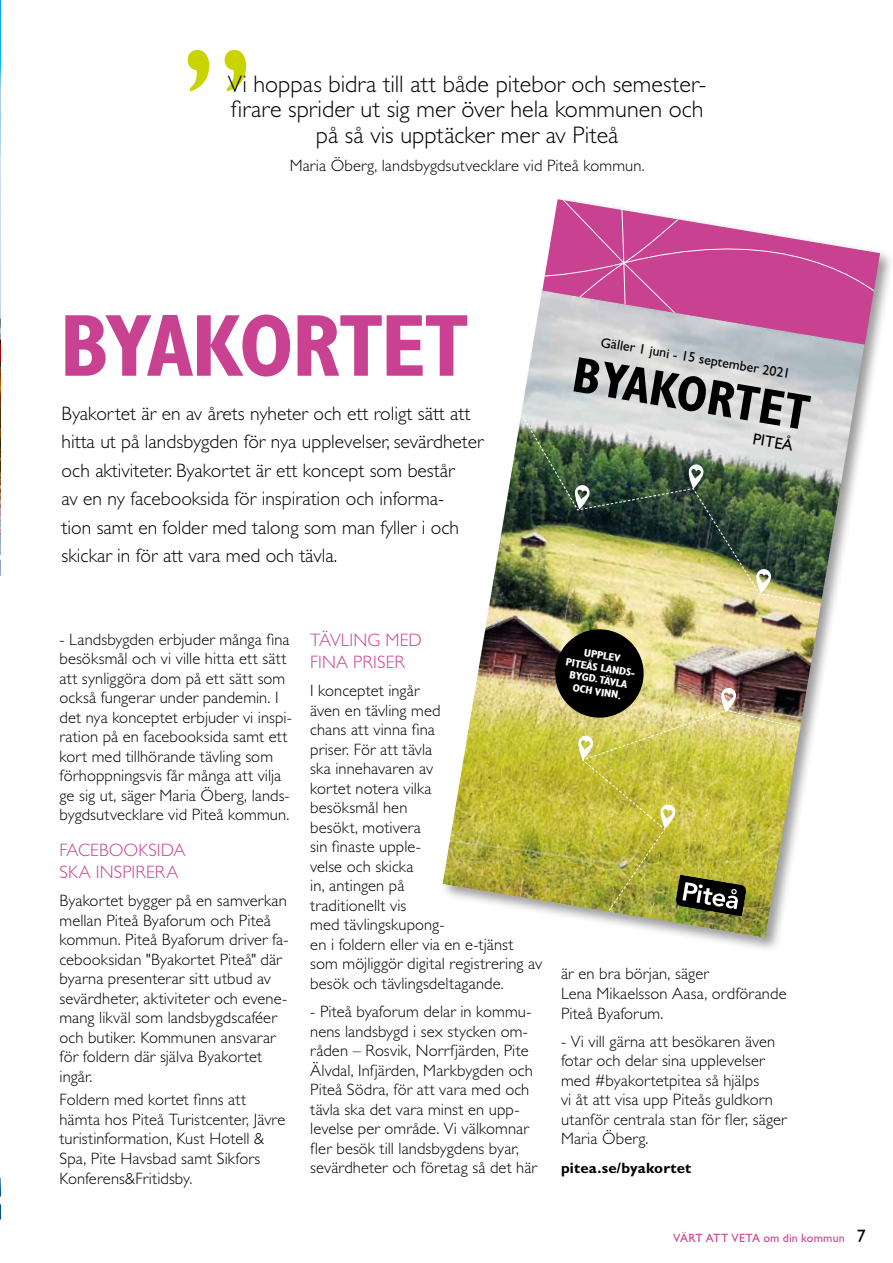
<style>
.page{position:relative;width:893px;height:1263px;background:#fff}
.page>*{position:absolute;margin:0;border:0;box-sizing:border-box;transform-origin:0 0}
.t1{font:169.5px "Gill Sans Std";color:#c8d300}
.t2{font:700 condensed 88.5px "Gill Sans";letter-spacing:-.025em;color:#c94191}
.t3{font:700 condensed 50.4px "Gill Sans Std";color:#000}
.t4{font:300 24px/25.5px "Gill Sans Std";color:#000;text-align:center}
.t5{font:300 19.5px/28.5px "Gill Sans";color:#000}
.t6{font:300 18px/22.5px "Gill Sans Std";letter-spacing:.005em;color:#c94191}
.t7{font:300 16.5px/19.5px "Gill Sans Std";letter-spacing:.005em;color:#000}
.t8{font:16.05px "Gill Sans Std";color:#000}
.t9{font:700 15px "Gill Sans Std";letter-spacing:.01em;color:#000}
.t10{font:13.95px "Gill Sans Std";color:#000}
.t11{font:12px "Gill Sans Std";letter-spacing:.015em;color:#c94191}
.t12{font:700 condensed 10.8px/12.1px "Gill Sans Std";color:#fff;text-align:center;scale:1.12 1}
.s1{font-family:"Gill Sans";font-size:18px;color:#000}
</style>
<div class="page">
<img style="left:0;top:0;width:1px;height:546px">
<img style="left:443px;top:291px;width:421px;height:647px">
<svg style="left:542px;top:199px;width:338px;height:145px"></svg>
<img style="left:552px;top:626px;width:249px;height:290px">
<img style="left:520px;top:412px;width:304px;height:194px">
<svg style="left:0;top:546px;width:1px;height:30px"></svg>
<svg style="left:0;top:1177px;width:1px;height:43px"></svg>
<h1 class="t1" style="left:181px;top:13px;width:74px">”</h1>
<h3 class="t4" style="left:228px;top:71px;width:480px">Vi hoppas bidra till att både pitebor och semester&shy;firare sprider ut sig mer över hela kommunen och på så vis upptäcker mer av Piteå</h3>
<p class="t7" style="left:290px;top:156px;width:357px">Maria Öberg, landsbygdsutvecklare vid Piteå kommun.</p>
<h2 class="t2" style="left:60px;top:293px;width:411px">BYAKORTET</h2>
<p class="t5" style="left:62px;top:399px;width:423px">Byakortet är en av årets nyheter och ett roligt sätt att hitta ut på landsbygden för nya upplevelser, sevärdheter och aktiviteter. Byakortet är ett koncept som består<br>av en ny facebooksida för inspiration och informa-<br>tion samt en folder med talong som man fyller i och skickar in för att vara med och tävla.</p>
<p class="t10" style="left:603px;top:333px;width:193px;rotate:10deg">Gäller 1 juni - 15 september 2021</p>
<h3 class="t3" style="left:578px;top:343px;width:241px;rotate:10deg">BYAKORTET</h3>
<p class="t8" style="left:754px;top:430px;width:42px;rotate:9deg">PITEÅ</p>
<p class="t7" style="left:60px;top:630px;width:234px">- Landsbygden erbjuder många fina besöksmål och vi ville hitta ett sätt att synliggöra dom på ett sätt som också fungerar under pandemin. I det nya konceptet erbjuder vi inspi&shy;ration på en facebooksida samt ett kort med tillhörande tävling som förhoppningsvis får många att vilja ge sig ut, säger Maria Öberg, lands&shy;bygdsutvecklare vid Piteå kommun.</p>
<p class="t6" style="left:60px;top:838px;width:128px">FACEBOOKSIDA<br>SKA INSPIRERA</p>
<p class="t7" style="left:60px;top:891px;width:231px">Byakortet bygger på en samverkan mellan Piteå Byaforum och Piteå kommun. Piteå Byaforum driver fa&shy;cebooksidan "Byakortet Piteå" där byarna presenterar sitt utbud av sevärdheter, aktiviteter och evene&shy;mang likväl som landsbygdscaféer och butiker. Kommunen ansvarar för foldern där själva Byakortet ingår.</p>
<p class="t7" style="left:60px;top:1090px;width:227px">Foldern med kortet finns att hämta hos Piteå Turistcenter, Jävre turistinformation, Kust Hotell &amp;<br>Spa, Pite Havsbad samt Sikfors<br>Konferens&amp;Fritidsby.</p>
<p class="t6" style="left:310px;top:629px;width:113px">TÄVLING MED<br>FINA PRISER</p>
<p class="t7" style="left:310px;top:681px;width:233px">I konceptet ingår<br>även en tävling med<br>chans att vinna fina<br>priser. För att tävla<br>ska innehavaren av<br>kortet notera vilka<br>besöksmål hen<br>besökt, motivera<br>sin finaste upple-<br>velse och skicka<br>in, antingen på<br>traditionellt vis<br>med tävlingskupong-<br>en i foldern eller via en e-tjänst som möjliggör digital registrering av besök och tävlingsdeltagande.</p>
<p class="t7" style="left:310px;top:1002px;width:228px">- Piteå byaforum delar in kommu&shy;nens landsbygd i sex stycken om&shy;råden – Rosvik, Norrfjärden, Pite Älvdal, Infjärden, Markbygden och Piteå Södra, för att vara med och tävla ska det vara minst en upp&shy;levelse per område. Vi välkomnar fler besök till landsbygdens byar, sevärdheter och företag så det här</p>
<p class="t12" style="left:569px;top:644px;width:64px;rotate:9deg">UPPLEV<br>PITEÅS LANDS-<br>BYGD. TÄVLA<br>OCH VINN.</p>
<p class="t7" style="left:561px;top:964px;width:227px">är en bra början, säger<br>Lena Mikaelsson Aasa, ordförande<br>Piteå Byaforum.</p>
<p class="t7" style="left:561px;top:1031px;width:227px">- Vi vill gärna att besökaren även fotar och delar sina upplevelser med #byakortetpitea så hjälps<br>vi åt att visa upp Piteås guldkorn utanför centrala stan för fler, säger<br>Maria Öberg.</p>
<p class="t9" style="left:561px;top:1159px;width:132px">pitea.se/byakortet</p>
<p class="t11" style="left:673px;top:1231px;width:194px">VÄRT ATT VETA om din kommun <span class="s1">7</span></p>
</div>
